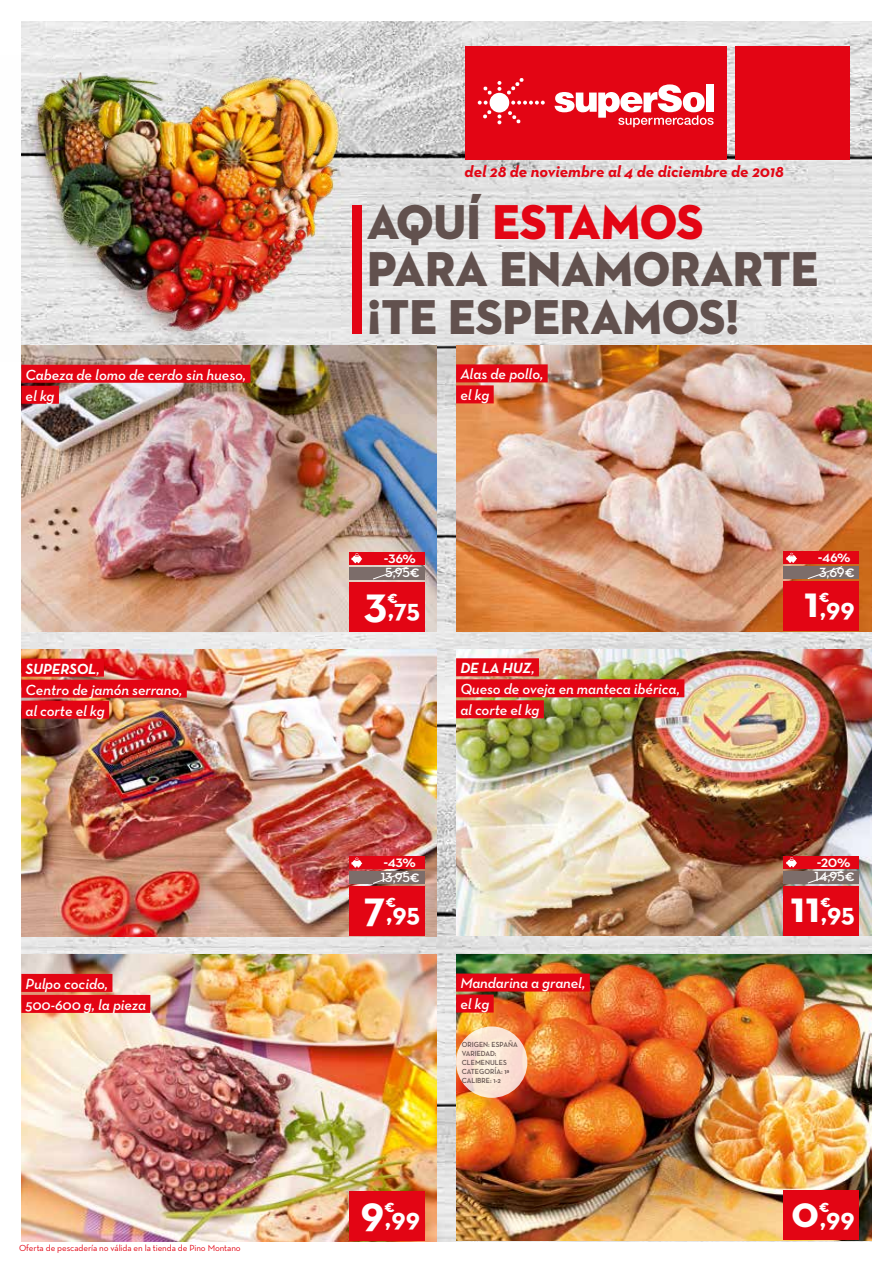
<style>
.page{position:relative;width:893px;height:1263px;background:#fff}
.page>*{position:absolute;margin:0;border:0;box-sizing:border-box;transform-origin:0 0}
.t1{font:49.8px/47.5px "Neutraface 2 Display Titling";color:#62514e;scale:.95 1}
.t2{font:700 45px "Neutra Text";color:#fff}
.t3{font:700 27px "Neutra Text";letter-spacing:-.01em;color:#fff}
.t4{font:700 17.55px "Neutra Text";color:#fff}
.t5{font:italic 700 16.5px "Neutra Text";color:#e30514}
.t6{font:16.5px "Neutra Text Demi SC";letter-spacing:-.025em;color:#fff}
.t7{font:italic 600 15px/21px "Neutra Text";letter-spacing:-.005em;color:#fff}
.t8{font:13.5px "Neutra Text Demi Alt";letter-spacing:-.02em;color:#fff}
.t9{font:9px "Neutra Text";letter-spacing:-.01em;color:#e30514}
.t10{font:600 7.5px/9px "Neutra Text";color:#62514e;scale:.95 1}
.s1{color:#e30514}
.s2{font-family:"Neutra Text";font-weight:600;font-size:16.5px}
.s3{font-size:25.65px}
.s4{font-weight:700}
</style>
<div class="page">
<img style="left:21px;top:22px;width:851px;height:1219px">
<div style="left:465px;top:46px;width:261px;height:114px;background:#e30514"></div>
<div style="left:736px;top:46px;width:114px;height:114px;background:#e30514"></div>
<svg style="left:555px;top:84px;width:159px;height:43px"></svg>
<div style="left:490px;top:93px;width:19px;height:20px;background:#fff;border-radius:50%"></div>
<svg style="left:497px;top:114px;width:4px;height:10px"></svg>
<svg style="left:508px;top:111px;width:13px;height:13px"></svg>
<svg style="left:483px;top:81px;width:18px;height:14px"></svg>
<svg style="left:507px;top:78px;width:17px;height:17px"></svg>
<svg style="left:478px;top:101px;width:13px;height:18px"></svg>
<svg style="left:511px;top:101px;width:34px;height:4px"></svg>
<img style="left:21px;top:55px;width:355px;height:290px">
<div style="left:352px;top:205px;width:10px;height:128px;background:#e30514"></div>
<img style="left:21px;top:345px;width:416px;height:287px">
<div style="left:21px;top:365px;width:229px;height:18px;background:#e30514"></div>
<div style="left:21px;top:386px;width:38px;height:18px;background:#e30514"></div>
<div style="left:349px;top:567px;width:75px;height:12px;background:#7c6d6a"></div>
<svg style="left:372px;top:566px;width:36px;height:14px"></svg>
<div style="left:349px;top:551px;width:75px;height:13px;background:#e30514"></div>
<svg style="left:351px;top:553px;width:11px;height:10px"></svg>
<div style="left:349px;top:581px;width:75px;height:50px;background:#e30514"></div>
<img style="left:456px;top:345px;width:416px;height:286px">
<div style="left:456px;top:364px;width:92px;height:18px;background:#e30514"></div>
<div style="left:456px;top:385px;width:38px;height:18px;background:#e30514"></div>
<div style="left:784px;top:566px;width:75px;height:13px;background:#7c6d6a"></div>
<svg style="left:807px;top:566px;width:36px;height:14px"></svg>
<div style="left:784px;top:551px;width:75px;height:13px;background:#e30514"></div>
<svg style="left:786px;top:553px;width:11px;height:10px"></svg>
<div style="left:784px;top:581px;width:75px;height:50px;background:#e30514"></div>
<img style="left:21px;top:650px;width:416px;height:286px">
<div style="left:21px;top:659px;width:83px;height:18px;background:#e30514"></div>
<div style="left:21px;top:680px;width:166px;height:18px;background:#e30514"></div>
<div style="left:21px;top:701px;width:88px;height:18px;background:#e30514"></div>
<div style="left:349px;top:871px;width:75px;height:13px;background:#7c6d6a"></div>
<svg style="left:372px;top:870px;width:36px;height:14px"></svg>
<div style="left:349px;top:856px;width:75px;height:13px;background:#e30514"></div>
<svg style="left:351px;top:857px;width:11px;height:10px"></svg>
<div style="left:349px;top:886px;width:75px;height:50px;background:#e30514"></div>
<img style="left:456px;top:649px;width:416px;height:287px">
<div style="left:456px;top:658px;width:83px;height:18px;background:#e30514"></div>
<div style="left:456px;top:679px;width:228px;height:18px;background:#e30514"></div>
<div style="left:456px;top:700px;width:88px;height:18px;background:#e30514"></div>
<div style="left:784px;top:871px;width:75px;height:12px;background:#7c6d6a"></div>
<svg style="left:807px;top:870px;width:36px;height:14px"></svg>
<div style="left:784px;top:855px;width:75px;height:13px;background:#e30514"></div>
<svg style="left:786px;top:857px;width:11px;height:10px"></svg>
<div style="left:784px;top:885px;width:75px;height:50px;background:#e30514"></div>
<img style="left:21px;top:955px;width:416px;height:286px">
<div style="left:21px;top:974px;width:91px;height:18px;background:#e30514"></div>
<div style="left:21px;top:995px;width:129px;height:18px;background:#e30514"></div>
<div style="left:349px;top:1191px;width:75px;height:49px;background:#e30514"></div>
<img style="left:456px;top:954px;width:416px;height:286px">
<div style="left:456px;top:973px;width:134px;height:18px;background:#e30514"></div>
<div style="left:456px;top:994px;width:38px;height:18px;background:#e30514"></div>
<div style="left:784px;top:1190px;width:75px;height:50px;background:#e30514"></div>
<svg style="left:456px;top:1026px;width:71px;height:72px;background:#fae1d2"></svg>
<p class="t5" style="left:465px;top:162px;width:321px">del 28 de noviembre al 4 de diciembre de 2018</p>
<h1 class="t1" style="left:367px;top:198px;width:476px">AQUÍ <span class="s1">ESTAMOS<br></span>PARA ENAMORARTE ¡TE ESPERAMOS!</h1>
<p class="t7" style="left:26px;top:364px;width:222px">Cabeza de lomo de cerdo sin hueso, el kg</p>
<p class="t7" style="left:460px;top:363px;width:85px">Alas de pollo, el kg</p>
<p class="t6" style="left:384px;top:547px;width:33px">-36%</p>
<h2 class="t2" style="left:364px;top:574px;width:25px">3</h2>
<p class="t4" style="left:387px;top:586px;width:12px">€</p>
<p class="t8" style="left:385px;top:564px;width:36px">5,95<span class="s2">€</span></p>
<h3 class="t3" style="left:388px;top:592px;width:34px"><span class="s3">,</span>75</h3>
<p class="t6" style="left:818px;top:547px;width:34px">-46%</p>
<p class="t8" style="left:819px;top:564px;width:37px">3,69<span class="s2">€</span></p>
<h2 class="t2" style="left:804px;top:574px;width:16px">1</h2>
<p class="t4" style="left:819px;top:585px;width:12px">€</p>
<h3 class="t3" style="left:820px;top:591px;width:37px"><span class="s3">,</span>99</h3>
<p class="t7" style="left:26px;top:658px;width:158px"><span class="s4">SUPERSOL</span>,<br>Centro de jamón serrano, al corte el kg</p>
<p class="t7" style="left:460px;top:657px;width:221px"><span class="s4">DE LA HUZ</span>,<br>Queso de oveja en manteca ibérica, al corte el kg</p>
<p class="t6" style="left:383px;top:851px;width:34px">-43%</p>
<h2 class="t2" style="left:364px;top:879px;width:23px">7</h2>
<p class="t4" style="left:386px;top:890px;width:12px">€</p>
<p class="t8" style="left:381px;top:869px;width:41px">13,95<span class="s2">€</span></p>
<h3 class="t3" style="left:386px;top:896px;width:35px"><span class="s3">,</span>95</h3>
<p class="t6" style="left:817px;top:851px;width:35px">-20%</p>
<p class="t8" style="left:814px;top:868px;width:42px">14,95<span class="s2">€</span></p>
<h2 class="t2" style="left:791px;top:878px;width:31px">11</h2>
<p class="t4" style="left:820px;top:890px;width:12px">€</p>
<h3 class="t3" style="left:821px;top:896px;width:35px"><span class="s3">,</span>95</h3>
<p class="t7" style="left:26px;top:973px;width:122px">Pulpo cocido,<br>500-600 g, la pieza</p>
<p class="t7" style="left:460px;top:972px;width:127px">Mandarina a granel, el kg</p>
<p class="t10" style="left:462px;top:1039px;width:60px">ORIGEN: ESPAÑA<br>VARIEDAD:<br>CLEMENULES<br>CATEGORÍA: 1ª<br>CALIBRE: 1-2</p>
<h2 class="t2" style="left:360px;top:1183px;width:25px">9</h2>
<p class="t4" style="left:384px;top:1195px;width:12px">€</p>
<h3 class="t3" style="left:385px;top:1201px;width:37px"><span class="s3">,</span>99</h3>
<h2 class="t2" style="left:791px;top:1183px;width:30px">0</h2>
<p class="t4" style="left:819px;top:1194px;width:12px">€</p>
<h3 class="t3" style="left:820px;top:1200px;width:37px"><span class="s3">,</span>99</h3>
<p class="t9" style="left:19px;top:1242px;width:223px">Oferta de pescadería no válida en la tienda de Pino Montano</p>
</div>
